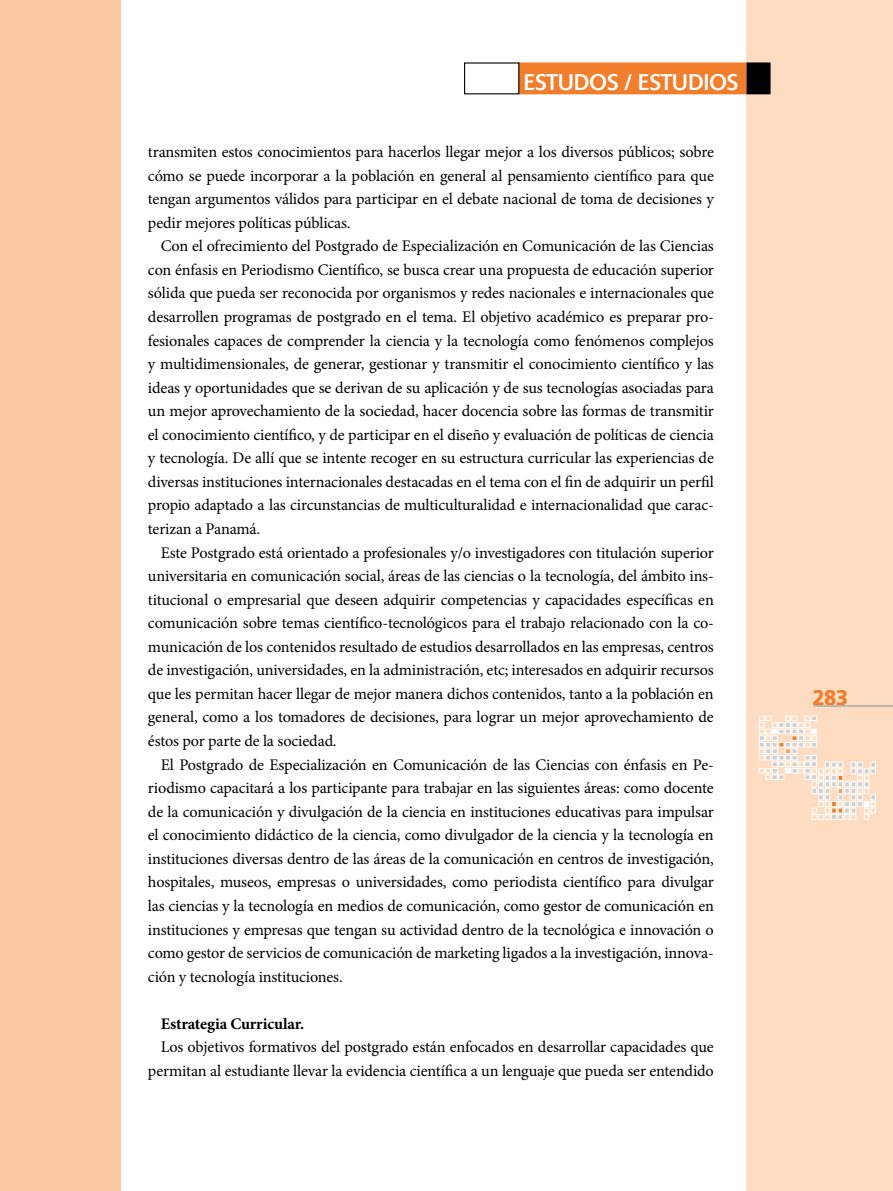
<style>
.page{position:relative;width:893px;height:1191px;background:#fff}
.page>*{position:absolute;margin:0;border:0;box-sizing:border-box;transform-origin:0 0}
.t1{font:22.5px "Delta";letter-spacing:.01em;color:#fff;scale:.95 1}
.t2{font:700 21px "Frutiger";color:#f07e2d}
.t3{font:16.2px/23.5px "Minion Pro";letter-spacing:-.01em;color:#000;text-align:justify}
.t4{font:700 16.2px "Minion Pro";letter-spacing:-.01em;color:#000}
</style>
<div class="page">
<div style="left:746px;top:0;width:147px;height:1191px;background:#fddcc1"></div>
<div style="left:0;top:0;width:121px;height:1191px;background:#fac9a1"></div>
<hr style="left:814px;top:705px;width:79px;height:1px;background:#fff">
<svg style="left:755px;top:716px;width:121px;height:103px;background:#f8e1ce"></svg>
<div style="left:518px;top:62px;width:228px;height:32px;background:#f07e2d;border:2px solid #f07e2d"></div>
<div style="left:746px;top:62px;width:25px;height:32px;background:#000;border:2px solid #000"></div>
<h1 class="t1" style="left:524px;top:69px;width:227px">ESTUDOS / ESTUDIOS</h1>
<p class="t3" style="left:148px;top:140px;width:567px">transmiten estos conocimientos para hacerlos llegar mejor a los diversos públicos; sobre cómo se puede incorporar a la población en general al pensamiento científico para que tengan argumentos válidos para participar en el debate nacional de toma de decisiones y pedir mejores políticas públicas.</p>
<p class="t3" style="left:148px;top:234px;width:567px;text-indent:13px">Con el ofrecimiento del Postgrado de Especialización en Comunicación de las Ciencias con énfasis en Periodismo Científico, se busca crear una propuesta de educación superior sólida que pueda ser reconocida por organismos y redes nacionales e internacionales que desarrollen programas de postgrado en el tema. El objetivo académico es preparar pro&shy;fesionales capaces de comprender la ciencia y la tecnología como fenómenos complejos y multidimensionales, de generar, gestionar y transmitir el conocimiento científico y las ideas y oportunidades que se derivan de su aplicación y de sus tecnologías asociadas para un mejor aprovechamiento de la sociedad, hacer docencia sobre las formas de transmitir el conocimiento científico, y de participar en el diseño y evaluación de políticas de ciencia y tecnología. De allí que se intente recoger en su estructura curricular las experiencias de diversas instituciones internacionales destacadas en el tema con el fin de adquirir un perfil propio adaptado a las circunstancias de multiculturalidad e internacionalidad que carac&shy;terizan a Panamá.</p>
<p class="t3" style="left:148px;top:540px;width:567px;text-indent:13px">Este Postgrado está orientado a profesionales y/o investigadores con titulación superior universitaria en comunicación social, áreas de las ciencias o la tecnología, del ámbito ins&shy;titucional o empresarial que deseen adquirir competencias y capacidades específicas en comunicación sobre temas científico-tecnológicos para el trabajo relacionado con la co&shy;municación de los contenidos resultado de estudios desarrollados en las empresas, centros de investigación, universidades, en la administración, etc; interesados en adquirir recursos que les permitan hacer llegar de mejor manera dichos contenidos, tanto a la población en general, como a los tomadores de decisiones, para lograr un mejor aprovechamiento de éstos por parte de la sociedad.</p>
<p class="t3" style="left:148px;top:752px;width:567px;text-indent:13px">El Postgrado de Especialización en Comunicación de las Ciencias con énfasis en Pe&shy;riodismo capacitará a los participante para trabajar en las siguientes áreas: como docente de la comunicación y divulgación de la ciencia en instituciones educativas para impulsar el conocimiento didáctico de la ciencia, como divulgador de la ciencia y la tecnología en instituciones diversas dentro de las áreas de la comunicación en centros de investigación, hospitales, museos, empresas o universidades, como periodista científico para divulgar las ciencias y la tecnología en medios de comunicación, como gestor de comunicación en instituciones y empresas que tengan su actividad dentro de la tecnológica e innovación o como gestor de servicios de comunicación de marketing ligados a la investigación, innova&shy;ción y tecnología instituciones.</p>
<p class="t4" style="left:161px;top:1012px;width:145px">Estrategia Curricular.</p>
<p class="t3" style="left:148px;top:1035px;width:567px;text-align:right">Los objetivos formativos del postgrado están enfocados en desarrollar capacidades que permitan al estudiante llevar la evidencia científica a un lenguaje que pueda ser entendido</p>
<p class="t2" style="left:813px;top:685px;width:37px">283</p>
</div>
